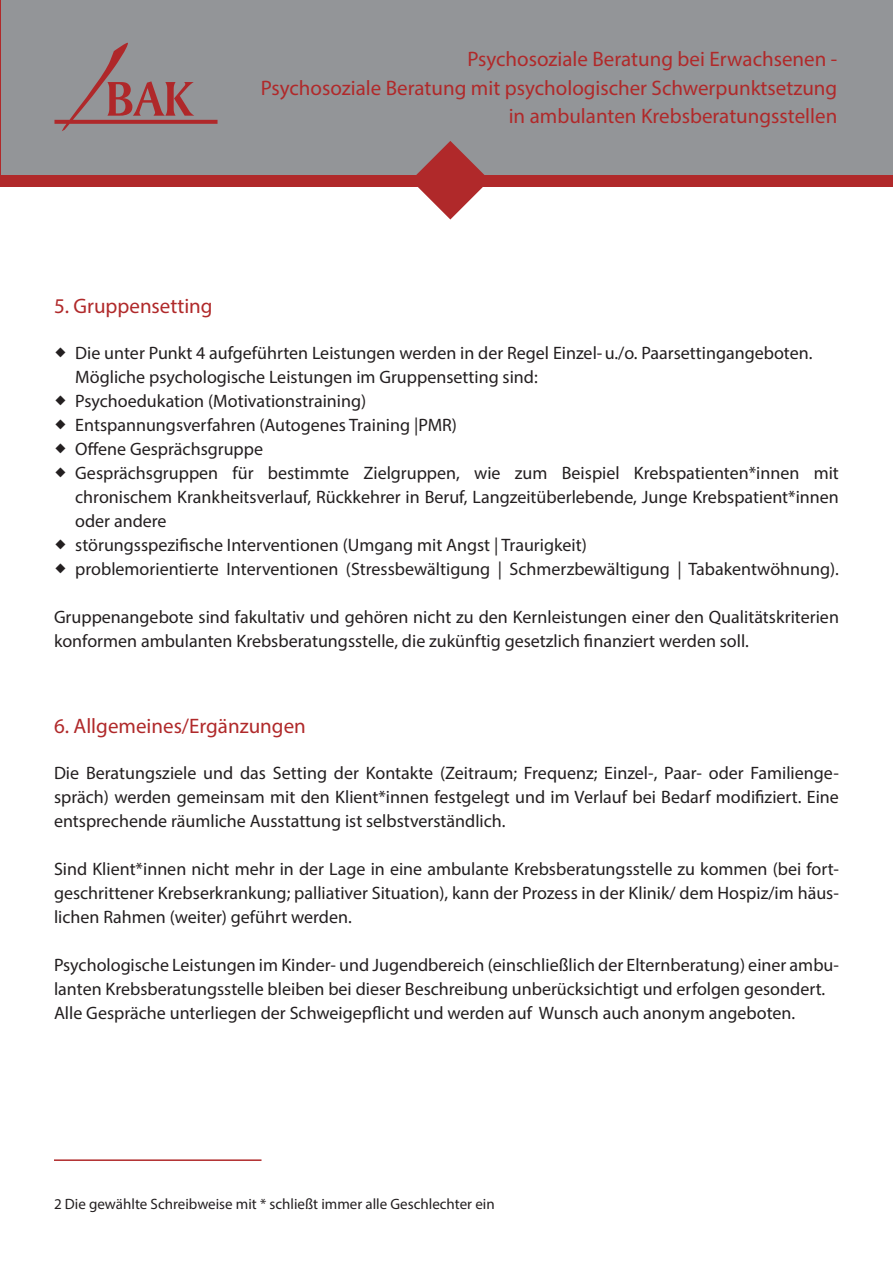
<style>
.page{position:relative;width:893px;height:1263px;background:#fff}
.page>*{position:absolute;margin:0;border:0;box-sizing:border-box;transform-origin:0 0}
.t1{font:21px/28.5px "Myriad Pro";color:#b0292a;text-align:right}
.Fließtext{font:18px/24px "Myriad Pro";color:#231f20}
.Fußzeile{font:15px "Myriad Pro";color:#231f20}
</style>
<div class="page">
<div style="left:0;top:0;width:893px;height:187px;background:#b0292a"></div>
<div style="left:1px;top:0;width:892px;height:174px;background:#939598"></div>
<svg style="left:411px;top:141px;width:79px;height:78px"></svg>
<svg style="left:54px;top:43px;width:164px;height:88px"></svg>
<hr style="left:54px;top:1159px;width:207px;height:2px;background:#b0292a">
<p class="t1" style="left:261px;top:45px;width:578px">Psychosoziale Beratung bei Erwachsenen -<br>Psychosoziale Beratung mit psychologischer Schwerpunktsetzung in ambulanten Krebsberatungsstellen</p>
<p class="t1" style="left:54px;top:292px;width:160px">5. Gruppensetting</p>
<p class="Fließtext" style="left:75px;top:340px;width:739px">Die unter Punkt 4 aufgeführten Leistungen werden in der Regel Einzel-u./o. Paarsettingangeboten.<br>Mögliche psychologische Leistungen im Gruppensetting sind:</p>
<p class="Fließtext" style="left:75px;top:388px;width:292px">Psychoedukation (Motivationstraining)</p>
<p class="Fließtext" style="left:75px;top:412px;width:383px">Entspannungsverfahren (Autogenes Training |PMR)</p>
<p class="Fließtext" style="left:75px;top:436px;width:189px">Offene Gesprächsgruppe</p>
<p class="Fließtext" style="left:75px;top:460px;width:765px;text-align:justify">Gesprächsgruppen für bestimmte Zielgruppen, wie zum Beispiel Krebspatienten*innen mit chronischem Krankheitsverlauf, Rückkehrer in Beruf, Langzeitüberlebende, Junge Krebspatient*innen oder andere</p>
<p class="Fließtext" style="left:75px;top:532px;width:513px">störungsspezifische Interventionen (Umgang mit Angst | Traurigkeit)</p>
<p class="Fließtext" style="left:75px;top:556px;width:765px">problemorientierte Interventionen (Stressbewältigung | Schmerzbewältigung | Tabakentwöhnung).</p>
<p class="Fließtext" style="left:54px;top:604px;width:786px">Gruppenangebote sind fakultativ und gehören nicht zu den Kernleistungen einer den Qualitätskriterien konformen ambulanten Krebsberatungsstelle, die zukünftig gesetzlich finanziert werden soll.</p>
<p class="t1" style="left:54px;top:712px;width:253px">6. Allgemeines/Ergänzungen</p>
<p class="Fließtext" style="left:54px;top:760px;width:786px;text-align:justify">Die Beratungsziele und das Setting der Kontakte (Zeitraum; Frequenz; Einzel-, Paar- oder Familienge&shy;spräch) werden gemeinsam mit den Klient*innen festgelegt und im Verlauf bei Bedarf modifiziert. Eine entsprechende räumliche Ausstattung ist selbstverständlich.</p>
<p class="Fließtext" style="left:54px;top:856px;width:786px;text-align:justify">Sind Klient*innen nicht mehr in der Lage in eine ambulante Krebsberatungsstelle zu kommen (bei fort&shy;geschrittener Krebserkrankung; palliativer Situation), kann der Prozess in der Klinik/ dem Hospiz/im häus&shy;lichen Rahmen (weiter) geführt werden.</p>
<p class="Fließtext" style="left:54px;top:952px;width:786px">Psychologische Leistungen im Kinder- und Jugendbereich (einschließlich der Elternberatung) einer ambu&shy;lanten Krebsberatungsstelle bleiben bei dieser Beschreibung unberücksichtigt und erfolgen gesondert.</p>
<p class="Fließtext" style="left:54px;top:1000px;width:743px">Alle Gespräche unterliegen der Schweigepflicht und werden auf Wunsch auch anonym angeboten.</p>
<p class="Fußzeile" style="left:54px;top:1195px;width:442px">2 Die gewählte Schreibweise mit * schließt immer alle Geschlechter ein</p>
</div>
